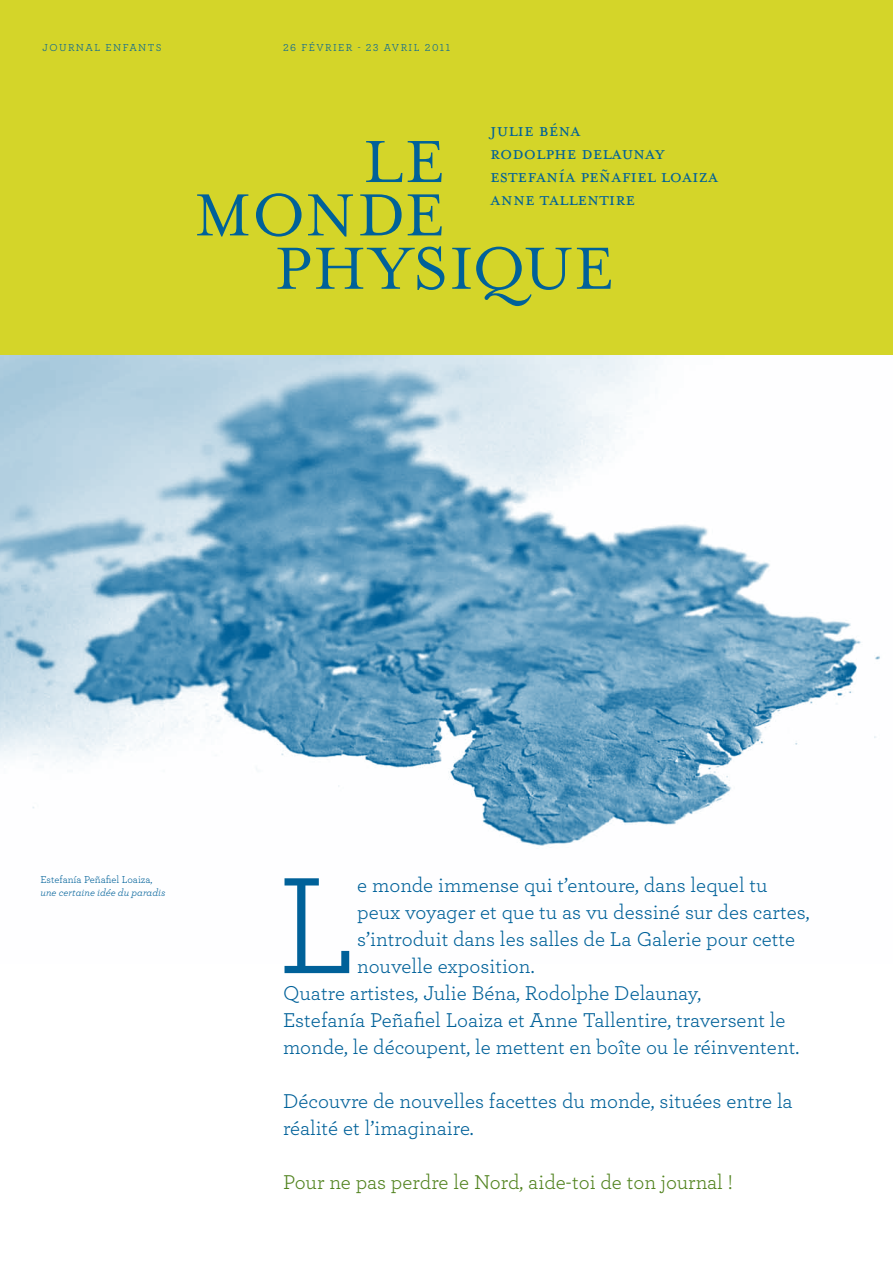
<style>
.page{position:relative;width:893px;height:1263px;background:#fff}
.page>*{position:absolute;margin:0;border:0;box-sizing:border-box;transform-origin:0 0}
.t1{font:144.15px "Archer";color:#006199}
.t2{font:68.4px "Mrs Eaves Roman";letter-spacing:.02em;color:#006199}
.t3{font:21px/27px "Archer";color:#006199}
.t4{font:21px "Archer";color:#51831f}
.t5{font:20.55px/22.8px "Mrs Eaves Small Caps";color:#006199}
.t6{font:10.5px "Archer";letter-spacing:.13em;color:#006199}
.t7{font:10.5px "Archer";color:#006199}
.t8{font:italic 10.5px "Archer";color:#006199}
</style>
<div class="page">
<img style="left:0;top:355px;width:880px;height:493px">
<div style="left:0;top:0;width:893px;height:355px;background:#d4d529"></div>
<p class="t6" style="left:43px;top:40px;width:35px">journal</p>
<p class="t6" style="left:106px;top:40px;width:34px">en fant</p>
<p class="t6" style="left:156px;top:40px;width:7px">s</p>
<p class="t6" style="left:283px;top:40px;width:169px">26 février - 23 avril 2011</p>
<p class="t5" style="left:490px;top:119px;width:230px">julie béna<br>rodolphe delaunay estefanía peñafiel loaiza anne tallentire</p>
<h2 class="t2" style="left:364px;top:125px;width:83px">LE</h2>
<h2 class="t2" style="left:195px;top:178px;width:246px">MONDE</h2>
<h2 class="t2" style="left:275px;top:231px;width:335px">PHYSIQUE</h2>
<p class="t7" style="left:40px;top:872px;width:114px">Estefanía Peñafiel Loaiza,</p>
<p class="t8" style="left:40px;top:885px;width:126px">une certaine idée du paradis</p>
<h1 class="t1" style="left:277px;top:826px;width:82px">L</h1>
<p class="t3" style="left:357px;top:871px;width:412px">e monde immense qui t’entoure, dans lequel tu</p>
<p class="t3" style="left:357px;top:898px;width:454px">peux voyager et que tu as vu dessiné sur des cartes,</p>
<p class="t3" style="left:357px;top:925px;width:439px">s’introduit dans les salles de La Galerie pour cette</p>
<p class="t3" style="left:357px;top:952px;width:179px">nouvelle exposition.</p>
<p class="t3" style="left:283px;top:979px;width:420px">Quatre artistes, Julie Béna, Rodolphe Delaunay,</p>
<p class="t3" style="left:283px;top:1006px;width:504px">Estefanía Peñafiel Loaiza et Anne Tallentire, traversent le</p>
<p class="t3" style="left:283px;top:1033px;width:518px">monde, le découpent, le mettent en boîte ou le réinventent.</p>
<p class="t3" style="left:283px;top:1087px;width:511px">Découvre de nouvelles facettes du monde, situées entre la réalité et l’imaginaire.</p>
<p class="t4" style="left:283px;top:1168px;width:451px">Pour ne pas perdre le Nord, aide-toi de ton journal !</p>
</div>
